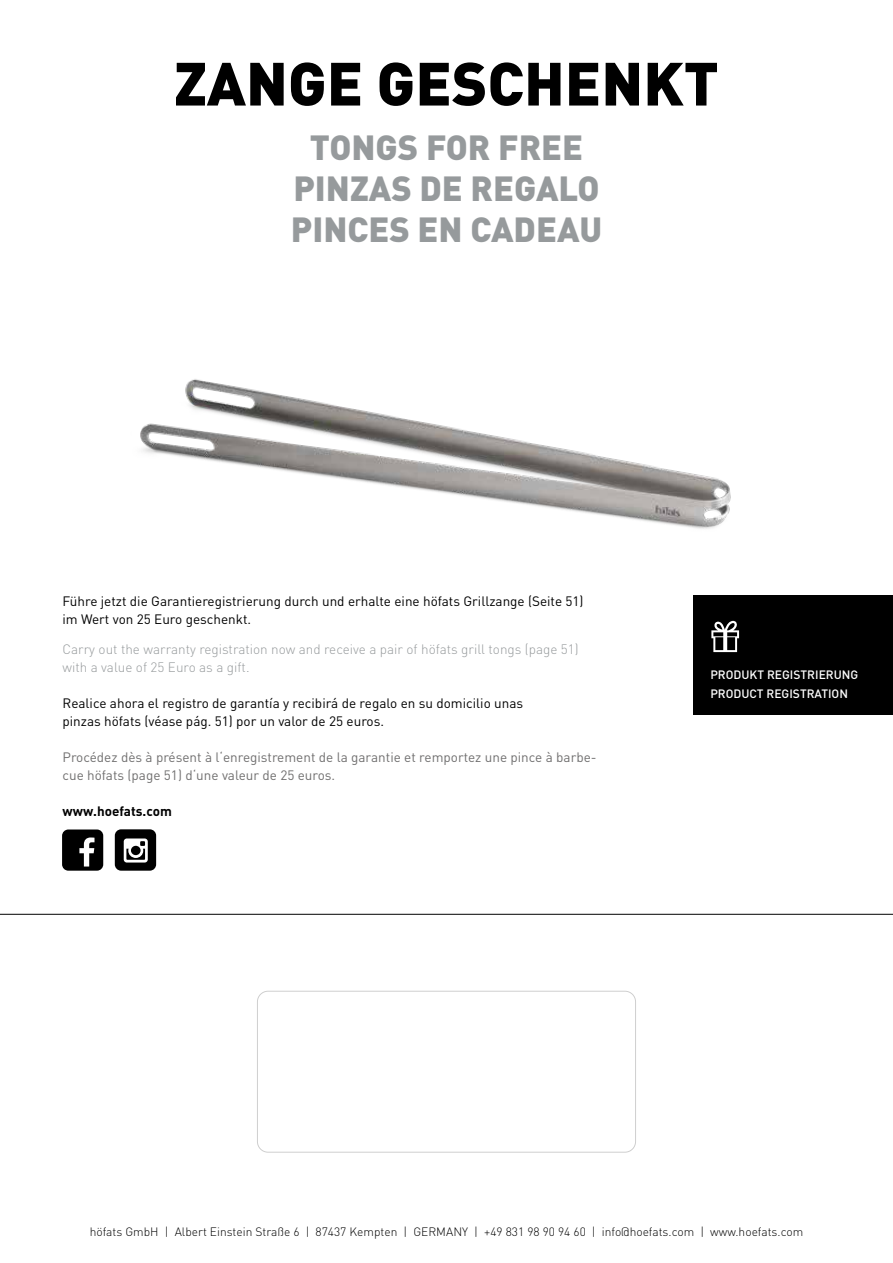
<style>
.page{position:relative;width:893px;height:1263px;background:#fff}
.page>*{position:absolute;margin:0;border:0;box-sizing:border-box;transform-origin:0 0}
.t1{font:900 60px "DIN Pro";color:#000}
.t2{font:900 34.5px/41.4px "DIN Pro";color:#969a9c;text-align:center}
.t3{font:13.5px/18px "DIN Pro";color:#000}
.t4{font:13.5px/18px "DIN Pro";color:#706f6f}
.t5{font:300 13.5px/18px "DIN Pro";color:#969a9c}
.t6{font:700 13.5px "DIN Pro";color:#000}
.t7{font:300 12px "DIN Pro";color:#000}
.t8{font:500 12px/18.6px "DIN Pro";color:#fff}
</style>
<div class="page">
<div style="left:257px;top:991px;width:379px;height:161px;border:1px solid #000;border-radius:11px"></div>
<img style="left:140px;top:379px;width:591px;height:150px">
<div style="left:693px;top:595px;width:200px;height:119px;background:#000"></div>
<svg style="left:711px;top:621px;width:28px;height:31px"></svg>
<hr style="left:0;top:914px;width:893px;height:1px;background:#000">
<div style="left:62px;top:829px;width:41px;height:42px;background:#000;border-radius:6px"></div>
<svg style="left:79px;top:837px;width:15px;height:29px"></svg>
<div style="left:115px;top:829px;width:41px;height:42px;background:#000;border-radius:6px"></div>
<svg style="left:124px;top:838px;width:24px;height:24px"></svg>
<h1 class="t1" style="left:174px;top:43px;width:546px">ZANGE GESCHENKT</h1>
<h2 class="t2" style="left:291px;top:125px;width:313px">TONGS FOR FREE<br>PINZAS DE REGALO<br>PINCES EN CADEAU</h2>
<p class="t3" style="left:63px;top:591px;width:523px">Führe jetzt die Garantieregistrierung durch und erhalte eine höfats Grillzange (Seite 51) im Wert von 25 Euro geschenkt.</p>
<p class="t5" style="left:63px;top:639px;width:518px">Carry out the warranty registration now and receive a pair of höfats grill tongs (page 51) with a value of 25 Euro as a gift.</p>
<p class="t3" style="left:63px;top:693px;width:462px">Realice ahora el registro de garantía y recibirá de regalo en su domicilio unas pinzas höfats (véase pág. 51) por un valor de 25 euros.</p>
<p class="t4" style="left:63px;top:747px;width:536px">Procédez dès à présent à l‘enregistrement de la garantie et remportez une pince à barbe&shy;cue höfats (page 51) d‘une valeur de 25 euros.</p>
<p class="t6" style="left:63px;top:802px;width:111px">www.hoefats.com</p>
<p class="t8" style="left:710px;top:665px;width:149px">PRODUKT REGISTRIERUNG<br>PRODUCT REGISTRATION</p>
<p class="t7" style="left:90px;top:1223px;width:715px">höfats GmbH | Albert Einstein Straße 6 | 87437 Kempten | GERMANY | +49 831 98 90 94 60 | info@hoefats.com | www.hoefats.com</p>
</div>
